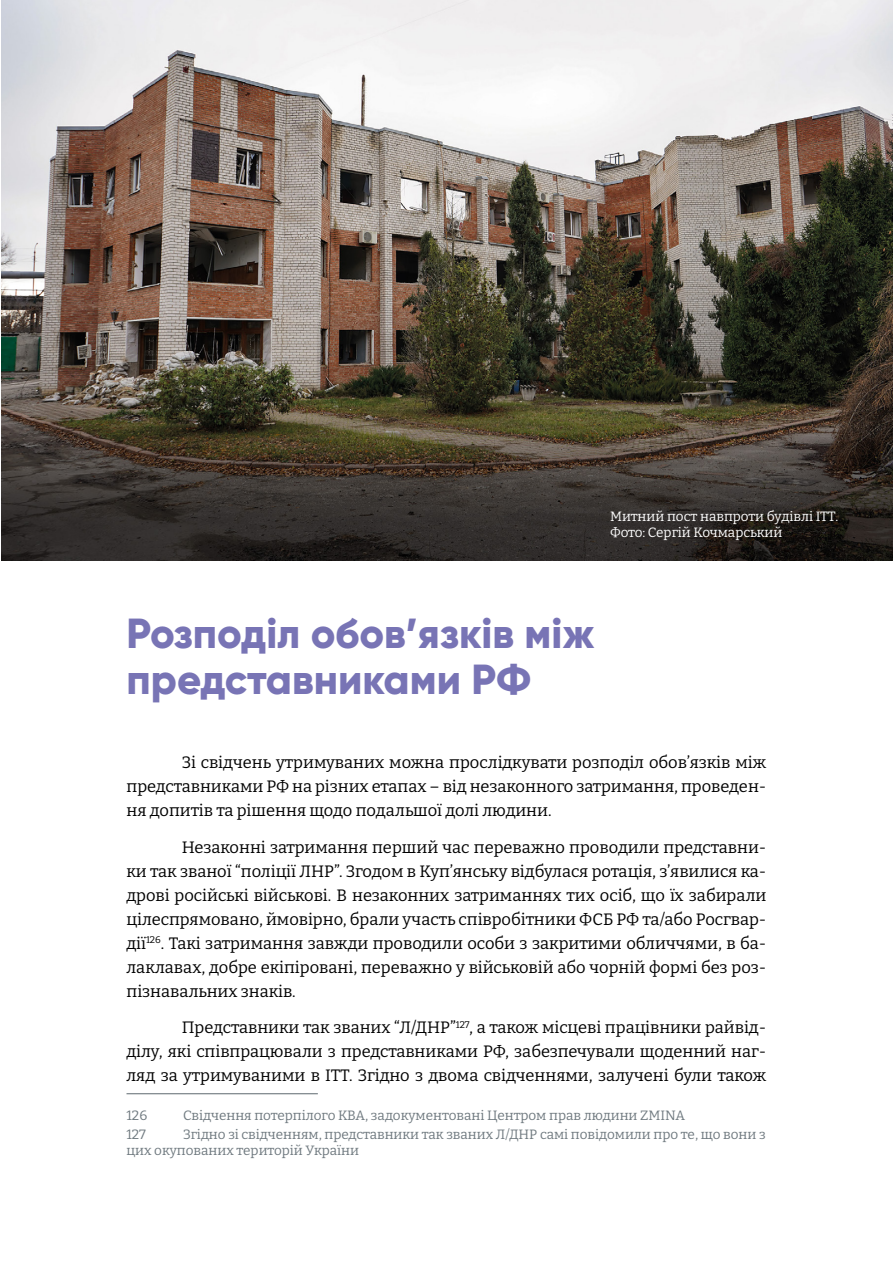
<style>
.page{position:relative;width:893px;height:1263px;background:#fff}
.page>*{position:absolute;margin:0;border:0;box-sizing:border-box;transform-origin:0 0}
.t1{font:800 42px/46.2px "Gilroy";color:#7874b5}
.t2{font:16.5px/24px "Bitter";color:#000;text-align:justify}
.t3{font:13.5px/16.2px "Bitter";color:#6f797f}
.t4{font:13.5px/16.2px "Bitter";letter-spacing:-.005em;color:#fff}
</style>
<div class="page">
<hr style="left:126px;top:1093px;width:192px;height:1px;background:#6f797f">
<img style="left:1px;top:0;width:892px;height:560px">
<p class="t4" style="left:610px;top:508px;width:230px">Митний пост навпроти будівлі ІТТ.<br>Фото: Сергій Кочмарський</p>
<h1 class="t1" style="left:126px;top:610px;width:470px">Розподіл обов’язків між представниками РФ</h1>
<p class="t2" style="left:126px;top:750px;width:641px;text-indent:55px">Зі свідчень утримуваних можна прослідкувати розподіл обов’язків між представниками РФ на різних етапах – від незаконного затримання, проведен&shy;ня допитів та рішення щодо подальшої долі людини.</p>
<p class="t2" style="left:126px;top:834px;width:641px;text-indent:55px">Незаконні затримання перший час переважно проводили представни&shy;ки так званої “поліції ЛНР”. Згодом в Куп’янську відбулася ротація, з’явилися ка&shy;дрові російські військові. В незаконних затриманнях тих осіб, що їх забирали цілеспрямовано, ймовірно, брали участь співробітники ФСБ РФ та/або Росгвар&shy;дії<sup>126</sup>. Такі затримання завжди проводили особи з закритими обличчями, в ба&shy;лаклавах, добре екіпіровані, переважно у військовій або чорній формі без роз&shy;пізнавальних знаків.</p>
<p class="t2" style="left:126px;top:1015px;width:641px;text-indent:55px">Представники так званих “Л/ДНР”<sup>127</sup>, а також місцеві працівники райвід&shy;ділу, які співпрацювали з представниками РФ, забезпечували щоденний наг&shy;ляд за утримуваними в ІТТ. Згідно з двома свідченнями, залучені були також</p>
<p class="t3" style="left:126px;top:1107px;width:22px">126</p>
<p class="t3" style="left:183px;top:1107px;width:503px">Свідчення потерпілого KBA, задокументовані Центром прав людини ZMINA</p>
<p class="t3" style="left:126px;top:1126px;width:21px">127</p>
<p class="t3" style="left:126px;top:1126px;width:641px;text-indent:57px">Згідно зі свідченням, представники так званих Л/ДНР самі повідомили про те, що вони з цих окупованих територій України</p>
</div>
